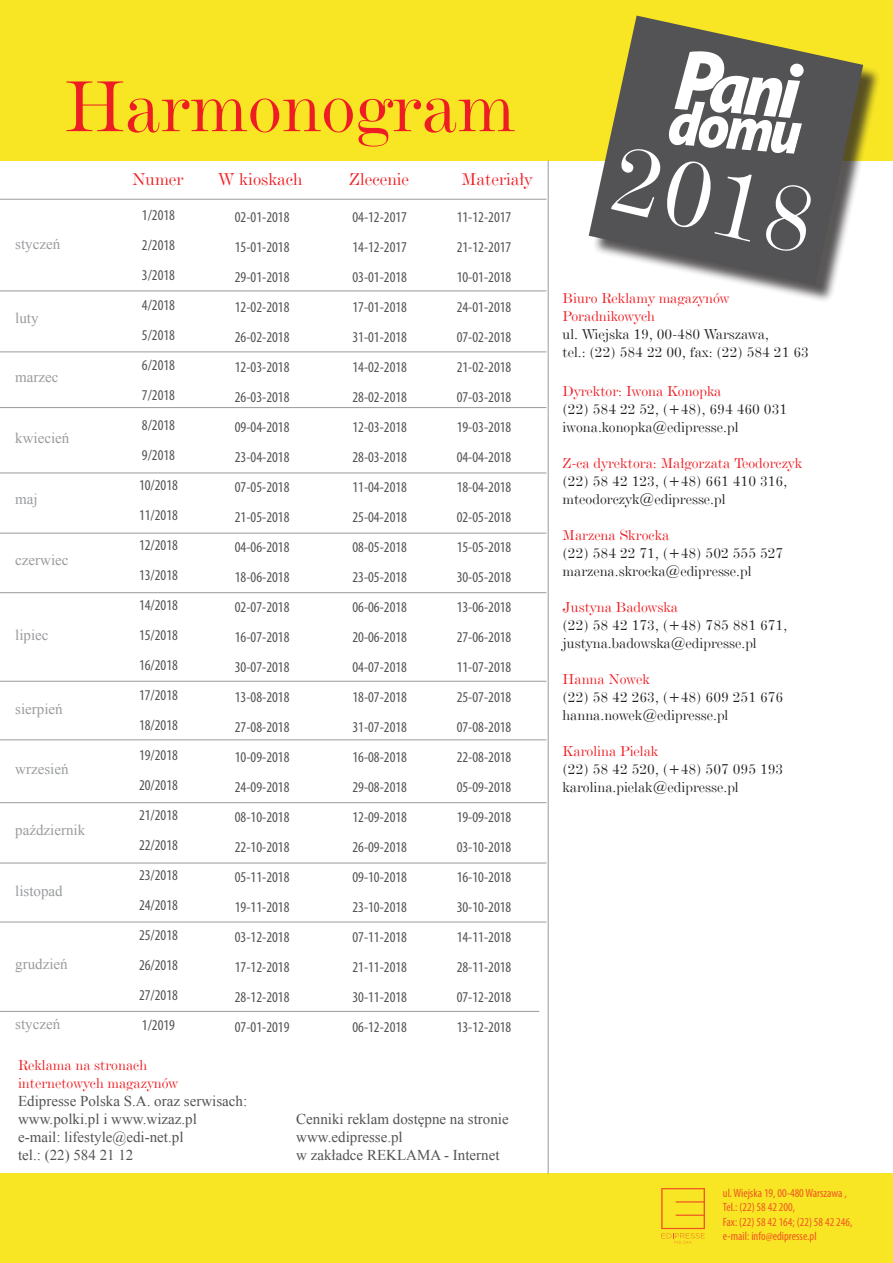
<style>
.page{position:relative;width:893px;height:1263px;background:#fff}
.page>*{position:absolute;margin:0;border:0;box-sizing:border-box;transform-origin:0 0}
.t1{font:99px "De Vinne EU";color:#fff}
.t2{font:75px "De Vinne EU";color:#ee1d23}
.t3{font:18px "De Vinne EU";color:#ee1d23}
.t4{font:condensed 15px/30px "Myriad Pro";color:#535355;text-align:justify}
.t5{font:15px/18px "De Vinne EU";color:#231f20}
.t6{font:15px/18px "De Vinne EU";color:#ee1d23}
.t7{font:15px/18px "Times New Roman";color:#535355}
.t8{font:15px "Times New Roman";color:#999b9e}
.t9{font:condensed 12px/14.4px "Myriad Pro";color:#f15622}
</style>
<div class="page">
<div style="left:0;top:0;width:893px;height:161px;background:#f8e625"></div>
<div style="left:0;top:1173px;width:893px;height:90px;background:#f8e625"></div>
<div style="left:591px;top:18px;width:290px;height:285px;background:#231f20;opacity:.75"></div>
<svg style="left:589px;top:16px;width:274px;height:269px;fill:#535355"></svg>
<hr style="left:548px;top:161px;width:1px;height:1012px;background:#999b9e">
<hr style="left:0;top:199px;width:546px;height:1px;background:#999b9e">
<hr style="left:0;top:291px;width:546px;height:1px;background:#999b9e">
<hr style="left:0;top:351px;width:546px;height:1px;background:#999b9e">
<hr style="left:0;top:407px;width:546px;height:1px;background:#999b9e">
<hr style="left:0;top:473px;width:546px;height:1px;background:#999b9e">
<hr style="left:0;top:533px;width:546px;height:1px;background:#999b9e">
<hr style="left:0;top:592px;width:546px;height:1px;background:#999b9e">
<hr style="left:0;top:681px;width:546px;height:1px;background:#999b9e">
<hr style="left:0;top:739px;width:546px;height:1px;background:#999b9e">
<hr style="left:0;top:802px;width:546px;height:1px;background:#999b9e">
<hr style="left:0;top:863px;width:546px;height:1px;background:#999b9e">
<hr style="left:0;top:922px;width:546px;height:1px;background:#999b9e">
<svg style="left:661px;top:1188px;width:44px;height:56px"></svg>
<hr style="left:0;top:1011px;width:539px;height:1px;background:#999b9e">
<svg style="left:668px;top:51px;width:136px;height:103px;background:#a7a7a8"></svg>
<h2 class="t2" style="left:65px;top:61px;width:452px">Harmonogram</h2>
<p class="t3" style="left:132px;top:168px;width:53px">Numer</p>
<p class="t3" style="left:219px;top:168px;width:85px">W kioskach</p>
<p class="t3" style="left:349px;top:168px;width:61px">Zlecenie</p>
<p class="t3" style="left:462px;top:168px;width:72px">Materiały</p>
<p class="t4" style="left:235px;top:202px;width:56px">02-01-2018<br>15-01-2018<br>29-01-2018<br>12-02-2018<br>26-02-2018<br>12-03-2018<br>26-03-2018<br>09-04-2018<br>23-04-2018<br>07-05-2018<br>21-05-2018<br>04-06-2018<br>18-06-2018<br>02-07-2018<br>16-07-2018<br>30-07-2018<br>13-08-2018<br>27-08-2018<br>10-09-2018<br>24-09-2018<br>08-10-2018<br>22-10-2018<br>05-11-2018<br>19-11-2018<br>03-12-2018<br>17-12-2018<br>28-12-2018<br>07-01-2019</p>
<p class="t4" style="left:352px;top:202px;width:56px">04-12-2017<br>14-12-2017<br>03-01-2018<br>17-01-2018<br>31-01-2018<br>14-02-2018<br>28-02-2018<br>12-03-2018<br>28-03-2018<br>11-04-2018<br>25-04-2018<br>08-05-2018<br>23-05-2018<br>06-06-2018<br>20-06-2018<br>04-07-2018<br>18-07-2018<br>31-07-2018<br>16-08-2018<br>29-08-2018<br>12-09-2018<br>26-09-2018<br>09-10-2018<br>23-10-2018<br>07-11-2018<br>21-11-2018<br>30-11-2018<br>06-12-2018</p>
<p class="t4" style="left:457px;top:202px;width:56px">11-12-2017<br>21-12-2017<br>10-01-2018<br>24-01-2018<br>07-02-2018<br>21-02-2018<br>07-03-2018<br>19-03-2018<br>04-04-2018<br>18-04-2018<br>02-05-2018<br>15-05-2018<br>30-05-2018<br>13-06-2018<br>27-06-2018<br>11-07-2018<br>25-07-2018<br>07-08-2018<br>22-08-2018<br>05-09-2018<br>19-09-2018<br>03-10-2018<br>16-10-2018<br>30-10-2018<br>14-11-2018<br>28-11-2018<br>07-12-2018<br>13-12-2018</p>
<p class="t4" style="left:139px;top:200px;width:40px;text-align:left">1/2018<br>2/2018<br>3/2018<br>4/2018<br>5/2018<br>6/2018<br>7/2018<br>8/2018<br>9/2018<br>10/2018<br>11/2018<br>12/2018<br>13/2018<br>14/2018<br>15/2018<br>16/2018<br>17/2018<br>18/2018<br>19/2018<br>20/2018<br>21/2018<br>22/2018<br>23/2018<br>24/2018<br>25/2018<br>26/2018<br>27/2018<br>1/2019</p>
<p class="t8" style="left:15px;top:233px;width:46px">styczeń</p>
<p class="t8" style="left:15px;top:307px;width:25px">luty</p>
<p class="t8" style="left:15px;top:367px;width:45px">marzec</p>
<p class="t8" style="left:15px;top:428px;width:56px">kwiecień</p>
<p class="t8" style="left:15px;top:489px;width:24px">maj</p>
<p class="t8" style="left:15px;top:550px;width:55px">czerwiec</p>
<p class="t8" style="left:15px;top:625px;width:35px">lipiec</p>
<p class="t8" style="left:15px;top:699px;width:49px">sierpień</p>
<p class="t8" style="left:15px;top:758px;width:55px">wrzesień</p>
<p class="t8" style="left:15px;top:820px;width:71px">październik</p>
<p class="t8" style="left:15px;top:880px;width:49px">listopad</p>
<p class="t8" style="left:15px;top:953px;width:54px">grudzień</p>
<p class="t8" style="left:15px;top:1013px;width:46px">styczeń</p>
<p class="t6" style="left:18px;top:1056px;width:162px">Reklama na stronach internetowych magazynów</p>
<p class="t7" style="left:18px;top:1091px;width:231px">Edipresse Polska S.A. oraz serwisach: www.polki.pl i www.wizaz.pl<br>e-mail: lifestyle@edi-net.pl<br>tel.: (22) 584 21 12</p>
<p class="t7" style="left:296px;top:1109px;width:214px">Cenniki reklam dostępne na stronie www.edipresse.pl<br>w zakładce REKLAMA - Internet</p>
<h1 class="t1" style="left:627px;top:118px;width:207px;rotate:13deg">2018</h1>
<p class="t6" style="left:563px;top:289px;width:168px">Biuro Reklamy magazynów<br>Poradnikowych</p>
<p class="t5" style="left:563px;top:325px;width:248px">ul. Wiejska 19, 00-480 Warszawa,<br>tel.: (22) 584 22 00, fax: (22) 584 21 63</p>
<p class="t6" style="left:563px;top:382px;width:160px">Dyrektor: Iwona Konopka</p>
<p class="t5" style="left:563px;top:400px;width:226px">(22) 584 22 52, (+48), 694 460 031 iwona.konopka@edipresse.pl</p>
<p class="t6" style="left:563px;top:454px;width:241px">Z-ca dyrektora: Małgorzata Teodorczyk</p>
<p class="t5" style="left:563px;top:472px;width:226px">(22) 58 42 123, (+48) 661 410 316, mteodorczyk@edipresse.pl</p>
<p class="t6" style="left:563px;top:526px;width:108px">Marzena Skrocka</p>
<p class="t5" style="left:563px;top:544px;width:222px">(22) 584 22 71, (+48) 502 555 527 marzena.skrocka@edipresse.pl</p>
<p class="t6" style="left:563px;top:598px;width:117px">Justyna Badowska</p>
<p class="t5" style="left:563px;top:616px;width:226px">(22) 58 42 173, (+48) 785 881 671, justyna.badowska@edipresse.pl</p>
<p class="t6" style="left:563px;top:670px;width:89px">Hanna Nowek</p>
<p class="t5" style="left:563px;top:688px;width:222px">(22) 58 42 263, (+48) 609 251 676 hanna.nowek@edipresse.pl</p>
<p class="t6" style="left:563px;top:742px;width:97px">Karolina Pielak</p>
<p class="t5" style="left:563px;top:760px;width:222px">(22) 58 42 520, (+48) 507 095 193 karolina.pielak@edipresse.pl</p>
<p class="t9" style="left:723px;top:1186px;width:131px">ul. Wiejska 19, 00-480 Warszawa ,<br>Tel.: (22) 58 42 200,<br>Fax: (22) 58 42 164; (22) 58 42 246, e-mail: info@edipresse.pl</p>
</div>
